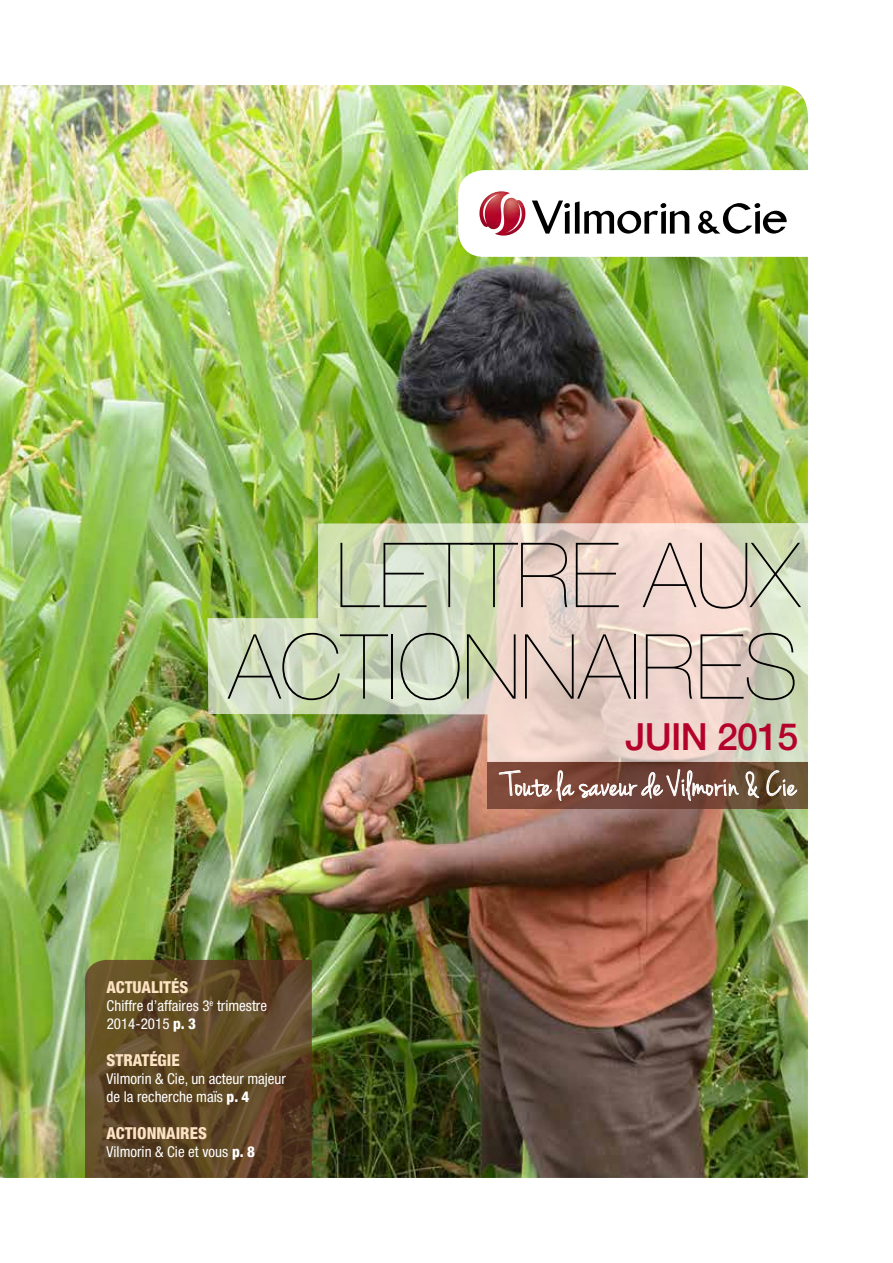
<style>
.page{position:relative;width:893px;height:1263px;background:#fff}
.page>*{position:absolute;margin:0;border:0;box-sizing:border-box;transform-origin:0 0}
.t1{font:200 90px/91.5px "Helvetica Neue";letter-spacing:-.005em;color:#000;text-align:right}
.t2{font:500 37.5px "Helvetica Neue";letter-spacing:-.02em;color:#b5022a}
.t3{font:35.25px "Jenna Sue";letter-spacing:.015em;color:#fff}
.t4{font:800 condensed 16.5px "Helvetica Neue";color:#fde3c4}
.t5{font:condensed 15px/18px "Helvetica Neue";color:#fff}
.s1{font-weight:800}
</style>
<div class="page">
<img style="left:0;top:85px;width:808px;height:1093px">
<svg style="left:458px;top:170px;width:350px;height:87px"></svg>
<img style="left:479px;top:209px;width:22px;height:20px">
<img style="left:207px;top:523px;width:601px;height:239px">
<svg style="left:85px;top:960px;width:227px;height:218px;background:#5e4625"></svg>
<svg style="left:487px;top:762px;width:321px;height:47px;background:#6e4733"></svg>
<svg style="left:499px;top:769px;width:240px;height:34px;background:#8d655a"></svg>
<svg style="left:746px;top:772px;width:13px;height:26px"></svg>
<svg style="left:767px;top:770px;width:30px;height:26px"></svg>
<h1 class="t1" style="left:229px;top:529px;width:572px">LETTRE AUX<br>ACTIONNAIRES</h1>
<h2 class="t2" style="left:625px;top:714px;width:175px">JUIN 2015</h2>
<p class="t4" style="left:107px;top:977px;width:83px">ACTUALITÉS</p>
<p class="t5" style="left:107px;top:997px;width:162px">Chiffre d’affaires 3<sup>e</sup> trimestre<br>2014-2015 <span class="s1">p. 3</span></p>
<p class="t4" style="left:107px;top:1050px;width:74px">STRATÉGIE</p>
<p class="t5" style="left:107px;top:1069px;width:181px">Vilmorin &amp; Cie, un acteur majeur de la recherche maïs <span class="s1">p. 4</span></p>
<p class="t4" style="left:107px;top:1122px;width:102px">ACTIONNAIRES</p>
<p class="t5" style="left:107px;top:1142px;width:150px">Vilmorin &amp; Cie et vous <span class="s1">p. 8</span></p>
<h3 class="t3" style="left:506px;top:765px;width:291px">Toute la saveur de Vilmorin &amp; Cie</h3>
</div>
